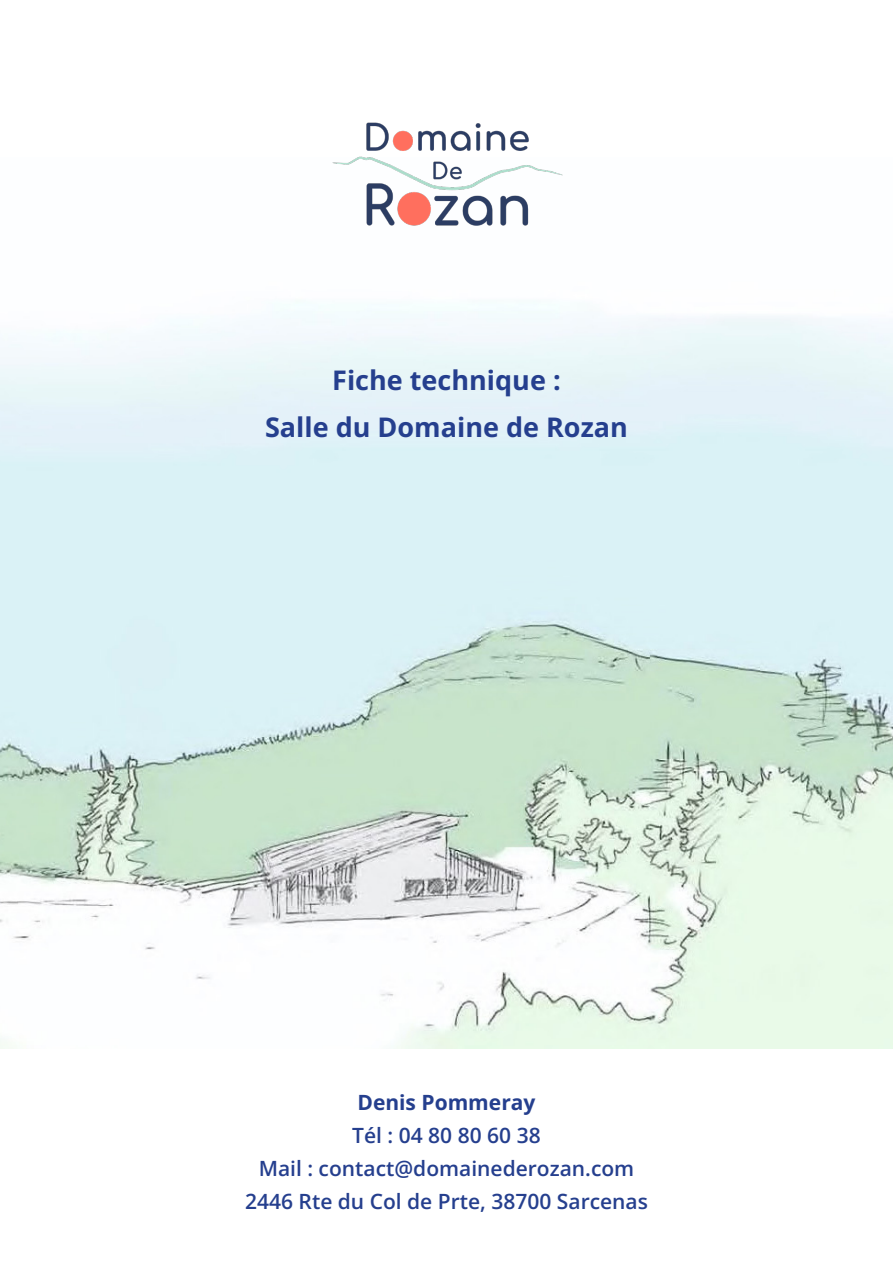
<style>
.page{position:relative;width:893px;height:1263px;background:#fff}
.page>*{position:absolute;margin:0;border:0;box-sizing:border-box;transform-origin:0 0}
.t1{font:700 27px/46.8px "Open Sans";color:#253f8e;text-align:center}
.t2{font:600 21px "Open Sans";color:#253f8e}
.t3{font:700 21px "Open Sans";color:#253f8e}
</style>
<div class="page">
<img style="left:0;top:301px;width:893px;height:747px">
<img style="left:332px;top:122px;width:231px;height:104px">
<p class="t1" style="left:265px;top:356px;width:364px">Fiche technique :<br>Salle du Domaine de Rozan</p>
<p class="t3" style="left:357px;top:1088px;width:180px">Denis Pommeray</p>
<p class="t2" style="left:352px;top:1121px;width:190px">Tél : 04 80 80 60 38</p>
<p class="t2" style="left:259px;top:1154px;width:377px">Mail : contact@domainederozan.com</p>
<p class="t2" style="left:245px;top:1187px;width:404px">2446 Rte du Col de Prte, 38700 Sarcenas</p>
</div>
